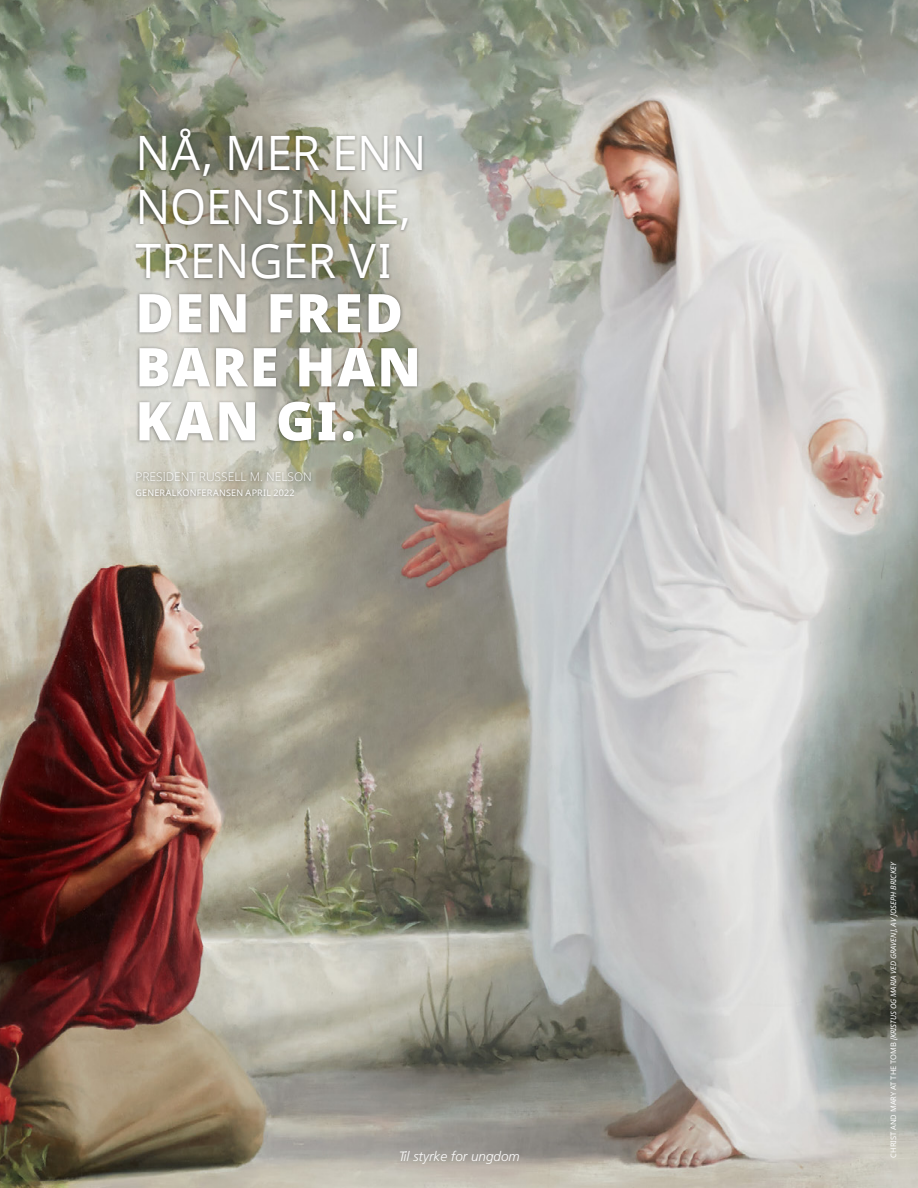
<style>
.page{position:relative;width:918px;height:1188px;background:#fff}
.page>*{position:absolute;margin:0;border:0;box-sizing:border-box;transform-origin:0 0}
.Pull_Quote_Nelson2{font:800 53.55px/54px "Dots Solidlds Lat";letter-spacing:.035em;color:#fff}
.Pull_Quote_Nelson2-2{font:47.4px/54px "Dots Solidlds Lat";letter-spacing:-.015em;color:#fff}
.t1{font:italic 300 13.5px "Frutigerlds Lat";color:#fff}
.Citation_left_white{font:300 12px "Dots Solidlds Lat";color:#fff}
.GC_white_left{font:9px "Dots Solidlds Lat";letter-spacing:.025em;color:#fff}
.Credit{font:italic 7.5px "Dots Solidlds Lat";color:#fff}
.s1{font-style:normal}
</style>
<div class="page">
<img style="left:0;top:0;width:918px;height:1188px">
<svg style="left:86px;top:55px;width:417px;height:472px;background:#b0b2a6"></svg>
<div style="left:132px;top:126px;width:294px;height:373px;background:#000;opacity:.4"></div>
<p class="Pull_Quote_Nelson2-2" style="left:135px;top:127px;width:293px">NÅ, MER ENN<br>NOENSINNE,<br>TRENGER VI</p>
<p class="Pull_Quote_Nelson2" style="left:135px;top:287px;width:287px">DEN FRED<br>BARE HAN<br>KAN GI.</p>
<p class="Citation_left_white" style="left:135px;top:468px;width:178px">PRESIDENT RUSSELL M. NELSON</p>
<p class="GC_white_left" style="left:135px;top:486px;width:161px">GENERALKONFERANSEN APRIL 2022</p>
<h3 class="t1" style="left:398px;top:1146px;width:123px">Til styrke for ungdom</h3>
<p class="Credit" style="left:888px;top:1158px;width:297px;rotate:-90deg"><span class="s1">CHRIST AND MARY AT THE TOMB</span> [KRISTUS OG MARIA VED GRAVEN], AV JOSEPH BRICKEY</p>
</div>
